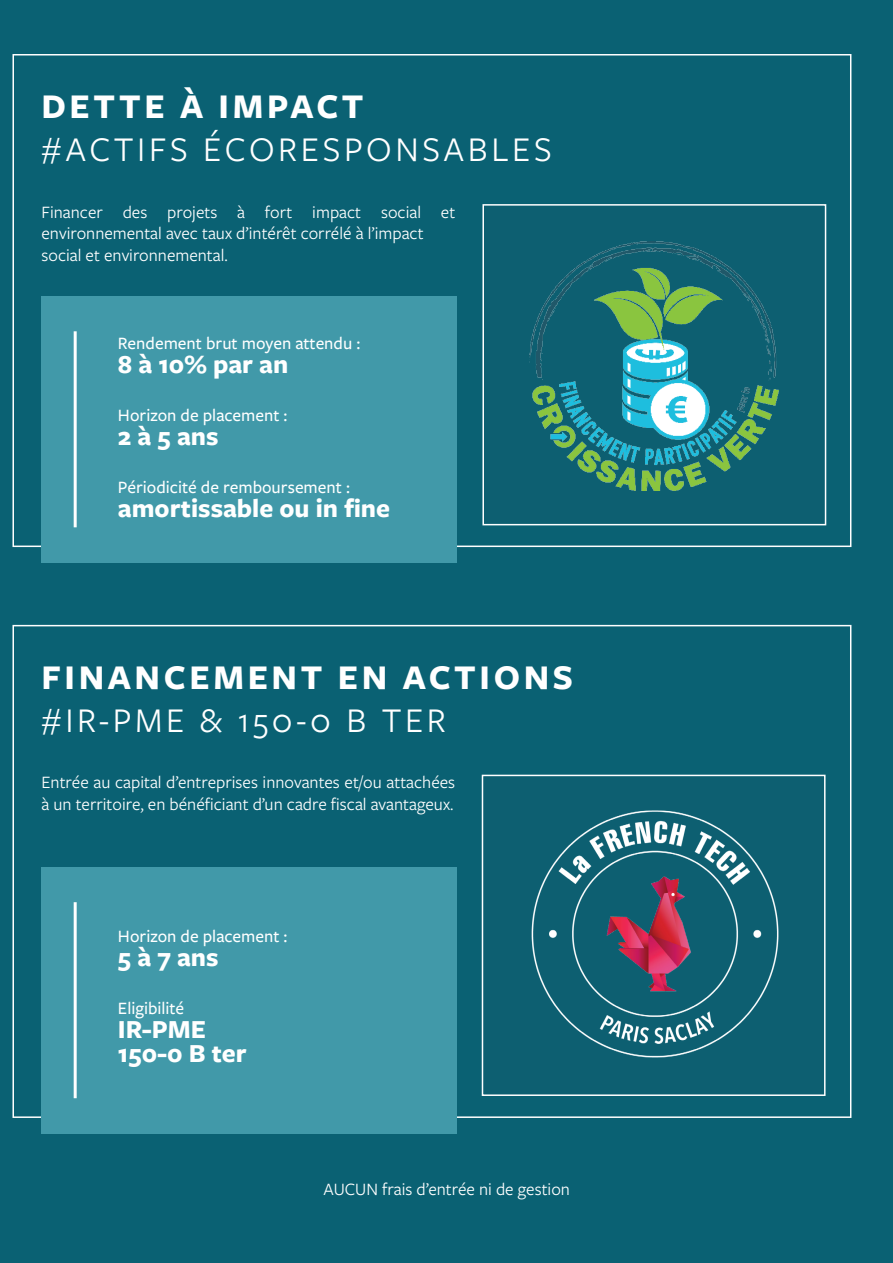
<style>
.page{position:relative;width:893px;height:1263px;background:#fff}
.page>*{position:absolute;margin:0;border:0;box-sizing:border-box;transform-origin:0 0}
.t1{font:36px "Freight Sans Pro";letter-spacing:.1em;color:#fff}
.t2{font:700 36px "Freight Sans Pro";letter-spacing:.1em;color:#fff}
.t3{font:700 27px/24px "Freight Sans Pro";color:#fff}
.t4{font:18px/21.6px "Freight Sans Pro";color:#fff}
.t5{font:500 18px "Freight Sans Pro";color:#fff}
</style>
<div class="page">
<div style="left:0;top:0;width:892px;height:1263px;background:#0a6173"></div>
<div style="left:12px;top:54px;width:839px;height:493px;background:#0a6173;border:2px solid #fff"></div>
<div style="left:42px;top:296px;width:415px;height:266px;background:#4199a9"></div>
<hr style="left:74px;top:331px;width:3px;height:196px;background:#fff">
<div style="left:12px;top:625px;width:839px;height:493px;background:#0a6173;border:2px solid #fff"></div>
<div style="left:42px;top:867px;width:415px;height:266px;background:#4199a9"></div>
<hr style="left:74px;top:902px;width:3px;height:196px;background:#fff">
<div style="left:482px;top:775px;width:343px;height:321px;background:#0d5f71;border:2px solid #fff"></div>
<img style="left:531px;top:810px;width:248px;height:248px">
<div style="left:482px;top:204px;width:344px;height:321px;background:#0d5f71;border:2px solid #fff"></div>
<img style="left:529px;top:241px;width:250px;height:250px">
<h1 class="t2" style="left:42px;top:82px;width:323px">DETTE À IMPACT</h1>
<h1 class="t1" style="left:42px;top:126px;width:512px">#ACTIFS ÉCORESPONSABLES</h1>
<p class="t4" style="left:42px;top:200px;width:415px">Financer des projets à fort impact social et environnemental avec taux d’intérêt corrélé à l’impact social et environnemental.</p>
<p class="t5" style="left:118px;top:331px;width:244px">Rendement brut moyen attendu :</p>
<h2 class="t3" style="left:118px;top:351px;width:172px">8 à 10% par an</h2>
<p class="t5" style="left:118px;top:403px;width:171px">Horizon de placement :</p>
<h2 class="t3" style="left:118px;top:423px;width:102px">2 à 5 ans</h2>
<p class="t5" style="left:118px;top:475px;width:234px">Périodicité de remboursement :</p>
<h2 class="t3" style="left:118px;top:495px;width:274px">amortissable ou in fine</h2>
<h1 class="t2" style="left:42px;top:653px;width:533px">FINANCEMENT EN ACTIONS</h1>
<h1 class="t1" style="left:42px;top:696px;width:406px">#IR-PME &amp; 150-0 B TER</h1>
<p class="t4" style="left:42px;top:771px;width:415px">Entrée au capital d’entreprises innovantes et/ou attachées à un territoire, en bénéficiant d’un cadre fiscal avantageux.</p>
<p class="t5" style="left:118px;top:924px;width:171px">Horizon de placement :</p>
<h2 class="t3" style="left:118px;top:944px;width:102px">5 à 7 ans</h2>
<p class="t5" style="left:118px;top:996px;width:68px">Eligibilité</p>
<h2 class="t3" style="left:118px;top:1016px;width:130px">IR-PME<br>150-0 B ter</h2>
<p class="t4" style="left:323px;top:1177px;width:248px">AUCUN frais d’entrée ni de gestion</p>
</div>
